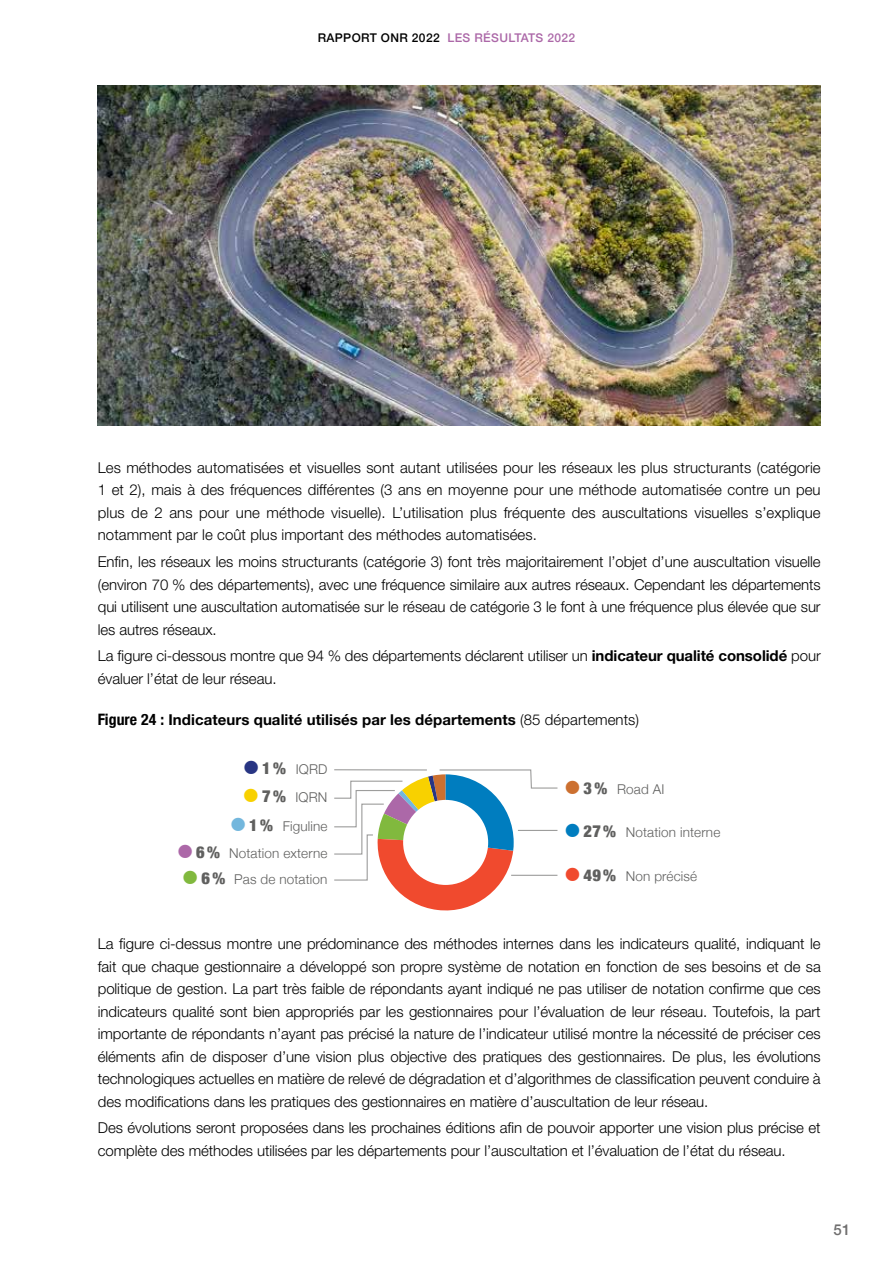
<style>
.page{position:relative;width:893px;height:1263px;background:#fff}
.page>*{position:absolute;margin:0;border:0;box-sizing:border-box;transform-origin:0 0}
.t1{font:300 15px/22.5px "Helvetica Neue LT Pro";letter-spacing:-.005em;color:#000;text-align:justify}
.t2{font:700 15px "Helvetica Neue LT Pro";letter-spacing:.005em;color:#000}
.t3{font:500 15px "Helvetica Neue";color:#706f6f}
.t4{font:300 13.5px/26.1px "Helvetica Neue";letter-spacing:.01em;color:#60605f;text-align:center}
.t5{font:500 12px "Helvetica Neue";letter-spacing:.03em;color:#ac68a8}
.s1{color:#000}
.s2{font-weight:700}
.s3{font-family:"Helvetica Neue";font-stretch:condensed;font-size:15.75px}
.s4{font-weight:300}
.s5{font-family:"Monotype Sorts";font-weight:400;font-size:18px;color:#283583}
.s6{font-weight:900;font-stretch:condensed;font-size:16.5px}
.s7{font-family:"Monotype Sorts";font-weight:400;font-size:18px;color:#f8d100}
.s8{font-family:"Monotype Sorts";font-weight:400;font-size:18px;color:#73b7dd}
.s9{font-family:"Monotype Sorts";font-weight:400;font-size:18px;color:#ac68a8}
.s10{font-family:"Monotype Sorts";font-weight:400;font-size:18px;color:#81b93e}
.s11{font-family:"Monotype Sorts";font-weight:400;font-size:18px;color:#cc7030}
.s12{font-family:"Monotype Sorts";font-weight:400;font-size:18px;color:#007dbf}
.s13{font-family:"Monotype Sorts";font-weight:400;font-size:18px;color:#f04a2e}
</style>
<div class="page">
<img style="left:98px;top:85px;width:723px;height:340px">
<svg style="left:334px;top:769px;width:224px;height:142px"></svg>
<div style="left:403px;top:800px;width:85px;height:85px;background:#fff;border-radius:50%"></div>
<p class="t5" style="left:318px;top:28px;width:259px"><span class="s1">RAPPORT ONR 2022</span> LES RÉSULTATS 2022</p>
<p class="t1" style="left:98px;top:456px;width:724px">Les méthodes automatisées et visuelles sont autant utilisées pour les réseaux les plus structurants (catégorie 1 et 2), mais à des fréquences différentes (3 ans en moyenne pour une méthode automatisée contre un peu plus de 2 ans pour une méthode visuelle). L’utilisation plus fréquente des auscultations visuelles s’explique notamment par le coût plus important des méthodes automatisées.</p>
<p class="t1" style="left:98px;top:550px;width:724px">Enfin, les réseaux les moins structurants (catégorie 3) font très majoritairement l’objet d’une auscultation visuelle (environ 70 % des départements), avec une fréquence similaire aux autres réseaux. Cependant les départements qui utilisent une auscultation automatisée sur le réseau de catégorie 3 le font à une fréquence plus élevée que sur les autres réseaux.</p>
<p class="t1" style="left:98px;top:644px;width:724px">La figure ci-dessous montre que 94 % des départements déclarent utiliser un <span class="s2">indicateur qualité consolidé</span> pour évaluer l’état de leur réseau.</p>
<p class="t2" style="left:98px;top:710px;width:543px"><span class="s3">Figure 24 :</span> Indicateurs qualité utilisés par les départements <span class="s4">(85 départements)</span></p>
<p class="t4" style="left:244px;top:755px;width:85px"><span class="s5">l</span> <span class="s6">1%</span> IQRD</p>
<p class="t4" style="left:244px;top:783px;width:85px"><span class="s7">l</span> <span class="s6">7%</span> IQRN</p>
<p class="t4" style="left:231px;top:812px;width:98px"><span class="s8">l</span> <span class="s6">1%</span> Figuline</p>
<p class="t4" style="left:178px;top:839px;width:151px"><span class="s9">l</span> <span class="s6">6%</span> Notation externe <span class="s10">l</span> <span class="s6">6%</span> Pas de notation</p>
<p class="t4" style="left:565px;top:775px;width:101px"><span class="s11">l</span> <span class="s6">3%</span> Road AI</p>
<p class="t4" style="left:565px;top:818px;width:157px"><span class="s12">l</span> <span class="s6">27%</span> Notation interne</p>
<p class="t4" style="left:565px;top:863px;width:133px"><span class="s13">l</span> <span class="s6">49%</span> Non précisé</p>
<p class="t1" style="left:98px;top:932px;width:724px">La figure ci-dessus montre une prédominance des méthodes internes dans les indicateurs qualité, indiquant le fait que chaque gestionnaire a développé son propre système de notation en fonction de ses besoins et de sa politique de gestion. La part très faible de répondants ayant indiqué ne pas utiliser de notation confirme que ces indicateurs qualité sont bien appropriés par les gestionnaires pour l’évaluation de leur réseau. Toutefois, la part importante de répondants n’ayant pas précisé la nature de l’indicateur utilisé montre la nécessité de préciser ces éléments afin de disposer d’une vision plus objective des pratiques des gestionnaires. De plus, les évolutions technologiques actuelles en matière de relevé de dégradation et d’algorithmes de classification peuvent conduire à des modifications dans les pratiques des gestionnaires en matière d’auscultation de leur réseau.</p>
<p class="t1" style="left:98px;top:1116px;width:724px">Des évolutions seront proposées dans les prochaines éditions afin de pouvoir apporter une vision plus précise et complète des méthodes utilisées par les départements pour l’auscultation et l’évaluation de l’état du réseau.</p>
<p class="t3" style="left:834px;top:1218px;width:18px">51</p>
</div>
